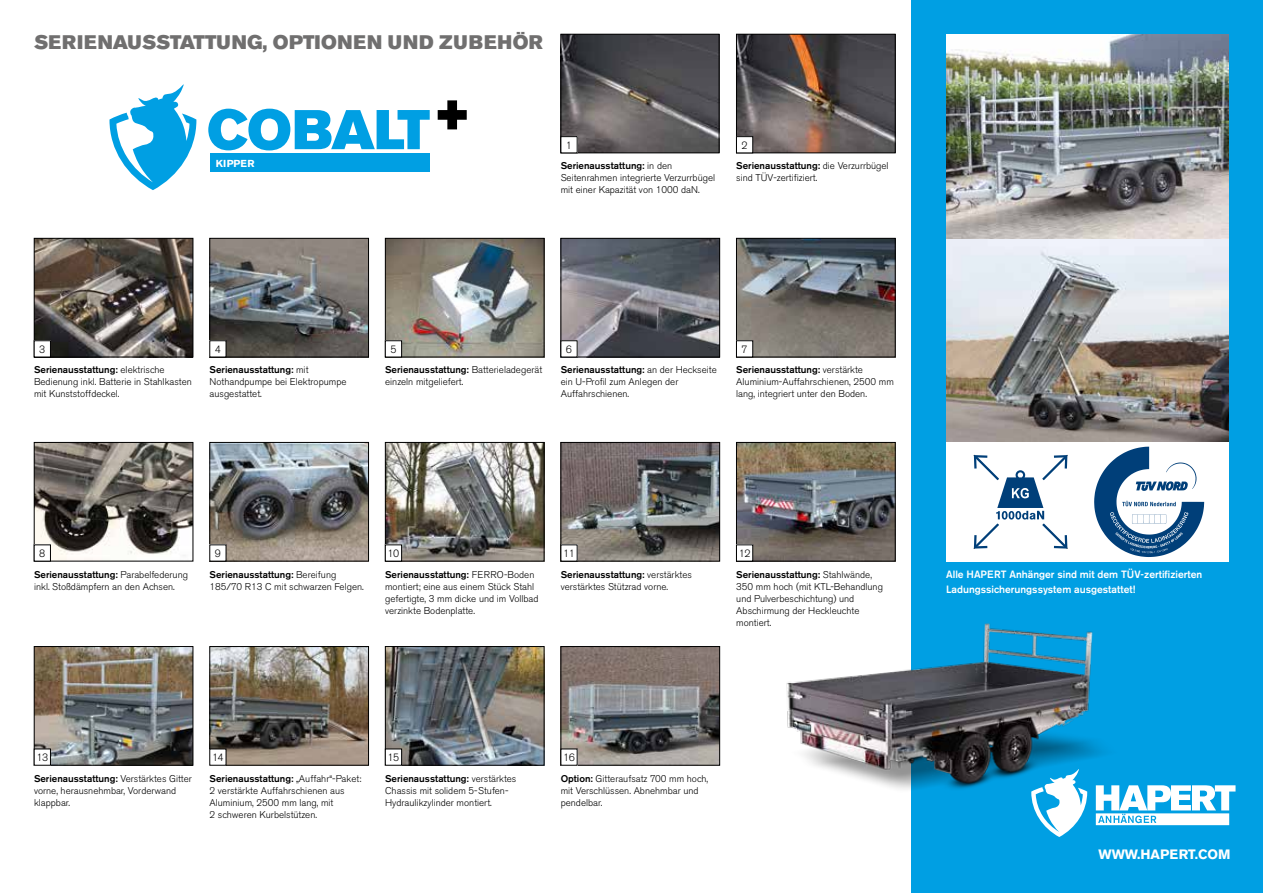
<style>
.page{position:relative;width:1263px;height:893px;background:#fff}
.page>*{position:absolute;margin:0;border:0;box-sizing:border-box;transform-origin:0 0}
.t1{font:19.5px "Akzidenz Grotesk BE Super";letter-spacing:.02em;color:#706f6f}
.t2{font:700 13.5px "Akzidenz Grotesk BE";color:#fff}
.t3{font:500 10.5px/15px "Akzidenz Grotesk BE";color:#fff}
.t4{font:300 10.5px "Akzidenz Grotesk BE";letter-spacing:-.05em;color:#000}
.t5{font:700 10.05px "Akzidenz Grotesk BE";letter-spacing:.02em;color:#fff}
.t6{font:300 9.75px/12px "Akzidenz Grotesk BE";color:#000}
.s1{font-weight:500}
</style>
<div class="page">
<img style="left:738px;top:444px;width:155px;height:115px">
<div style="left:736px;top:442px;width:159px;height:119px;border:1px solid #000"></div>
<img style="left:212px;top:444px;width:155px;height:115px">
<div style="left:210px;top:442px;width:159px;height:119px;border:1px solid #000"></div>
<img style="left:563px;top:444px;width:155px;height:115px">
<div style="left:561px;top:442px;width:159px;height:119px;border:1px solid #000"></div>
<img style="left:563px;top:36px;width:154px;height:115px">
<div style="left:561px;top:34px;width:158px;height:119px;border:1px solid #000"></div>
<img style="left:738px;top:36px;width:155px;height:115px">
<div style="left:736px;top:34px;width:159px;height:119px;border:1px solid #000"></div>
<div style="left:912px;top:0;width:351px;height:893px;background:#009fe3"></div>
<img style="left:786px;top:597px;width:376px;height:237px">
<img style="left:36px;top:444px;width:155px;height:115px">
<div style="left:34px;top:442px;width:159px;height:119px;border:1px solid #000"></div>
<img style="left:387px;top:648px;width:155px;height:115px">
<div style="left:385px;top:646px;width:159px;height:119px;border:1px solid #000"></div>
<img style="left:387px;top:444px;width:155px;height:115px">
<div style="left:385px;top:442px;width:159px;height:119px;border:1px solid #000"></div>
<img style="left:563px;top:648px;width:155px;height:115px">
<div style="left:561px;top:646px;width:159px;height:119px;border:1px solid #000"></div>
<img style="left:36px;top:648px;width:155px;height:115px">
<div style="left:34px;top:646px;width:159px;height:119px;border:1px solid #000"></div>
<img style="left:212px;top:648px;width:155px;height:115px">
<div style="left:210px;top:646px;width:159px;height:119px;border:1px solid #000"></div>
<img style="left:738px;top:240px;width:155px;height:115px">
<div style="left:736px;top:238px;width:159px;height:119px;border:1px solid #000"></div>
<img style="left:387px;top:240px;width:155px;height:115px">
<div style="left:385px;top:238px;width:159px;height:119px;border:1px solid #000"></div>
<img style="left:36px;top:240px;width:155px;height:115px">
<div style="left:34px;top:238px;width:159px;height:119px;border:1px solid #000"></div>
<img style="left:212px;top:240px;width:155px;height:115px">
<div style="left:210px;top:238px;width:159px;height:119px;border:1px solid #000"></div>
<img style="left:563px;top:240px;width:155px;height:115px">
<div style="left:561px;top:238px;width:159px;height:119px;border:1px solid #000"></div>
<img style="left:946px;top:238px;width:282px;height:204px">
<img style="left:946px;top:34px;width:282px;height:204px">
<div style="left:561px;top:137px;width:16px;height:16px;background:#fff"></div>
<div style="left:561px;top:136px;width:16px;height:17px;border:1px solid #000"></div>
<div style="left:736px;top:137px;width:17px;height:16px;background:#fff"></div>
<div style="left:736px;top:136px;width:17px;height:17px;border:1px solid #000"></div>
<div style="left:561px;top:341px;width:16px;height:16px;background:#fff"></div>
<div style="left:736px;top:341px;width:17px;height:16px;background:#fff"></div>
<div style="left:736px;top:341px;width:17px;height:16px;border:1px solid #000"></div>
<div style="left:385px;top:341px;width:17px;height:16px;background:#fff"></div>
<div style="left:385px;top:341px;width:17px;height:16px;border:1px solid #000"></div>
<div style="left:210px;top:341px;width:16px;height:16px;background:#fff"></div>
<div style="left:34px;top:341px;width:16px;height:16px;background:#fff"></div>
<div style="left:34px;top:341px;width:17px;height:16px;border:1px solid #000"></div>
<div style="left:561px;top:545px;width:16px;height:16px;background:#fff"></div>
<div style="left:385px;top:545px;width:17px;height:16px;background:#fff"></div>
<div style="left:385px;top:545px;width:17px;height:16px;border:1px solid #000"></div>
<div style="left:210px;top:545px;width:16px;height:16px;background:#fff"></div>
<div style="left:34px;top:545px;width:16px;height:16px;background:#fff"></div>
<div style="left:34px;top:545px;width:17px;height:16px;border:1px solid #000"></div>
<div style="left:736px;top:545px;width:17px;height:16px;background:#fff"></div>
<div style="left:736px;top:545px;width:17px;height:16px;border:1px solid #000"></div>
<div style="left:561px;top:749px;width:16px;height:16px;background:#fff"></div>
<div style="left:385px;top:749px;width:17px;height:16px;background:#fff"></div>
<div style="left:385px;top:749px;width:17px;height:16px;border:1px solid #000"></div>
<div style="left:210px;top:749px;width:16px;height:16px;background:#fff"></div>
<div style="left:34px;top:749px;width:16px;height:16px;background:#fff"></div>
<div style="left:34px;top:749px;width:17px;height:16px;border:1px solid #000"></div>
<div style="left:210px;top:154px;width:220px;height:18px;background:#009fe3"></div>
<svg style="left:109px;top:84px;width:87px;height:106px"></svg>
<svg style="left:208px;top:109px;width:222px;height:41px"></svg>
<svg style="left:438px;top:100px;width:29px;height:29px"></svg>
<div style="left:946px;top:442px;width:282px;height:119px;background:#fff"></div>
<svg style="left:973px;top:454px;width:95px;height:95px"></svg>
<svg style="left:1094px;top:447px;width:110px;height:110px"></svg>
<svg style="left:1031px;top:764px;width:56px;height:73px"></svg>
<svg style="left:1096px;top:785px;width:139px;height:40px"></svg>
<h1 class="t1" style="left:34px;top:30px;width:510px">SERIENAUSSTATTUNG, OPTIONEN UND ZUBEHÖR</h1>
<p class="t4" style="left:566px;top:139px;width:8px">1</p>
<p class="t4" style="left:741px;top:139px;width:8px">2</p>
<p class="t5" style="left:216px;top:158px;width:40px">KIPPER</p>
<p class="t6" style="left:561px;top:160px;width:156px"><span class="s1">Serienausstattung:</span> in den<br>Seitenrahmen integrierte Verzurrbügel mit einer Kapazität von 1000 daN.</p>
<p class="t6" style="left:736px;top:160px;width:154px"><span class="s1">Serienausstattung:</span> die Verzurrbügel sind TÜV-zertifiziert.</p>
<p class="t4" style="left:39px;top:343px;width:8px">3</p>
<p class="t4" style="left:215px;top:343px;width:8px">4</p>
<p class="t4" style="left:390px;top:343px;width:8px">5</p>
<p class="t4" style="left:566px;top:343px;width:8px">6</p>
<p class="t4" style="left:741px;top:343px;width:8px">7</p>
<p class="t6" style="left:34px;top:364px;width:159px"><span class="s1">Serienausstattung:</span> elektrische<br>Bedienung inkl. Batterie in Stahlkasten mit Kunststoffdeckel.</p>
<p class="t6" style="left:210px;top:364px;width:138px"><span class="s1">Serienausstattung:</span> mit<br>Nothandpumpe bei Elektropumpe ausgestattet.</p>
<p class="t6" style="left:561px;top:364px;width:158px"><span class="s1">Serienausstattung:</span> an der Heckseite ein U-Profil zum Anlegen der<br>Auffahrschienen.</p>
<p class="t6" style="left:385px;top:364px;width:159px"><span class="s1">Serienausstattung:</span> Batterieladegerät einzeln mitgeliefert.</p>
<p class="t6" style="left:736px;top:364px;width:159px"><span class="s1">Serienausstattung:</span> verstärkte<br>Aluminium-Auffahrschienen, 2500 mm lang, integriert unter den Boden.</p>
<p class="t4" style="left:39px;top:547px;width:8px">8</p>
<p class="t4" style="left:215px;top:547px;width:8px">9</p>
<p class="t4" style="left:388px;top:547px;width:13px">10</p>
<p class="t4" style="left:563px;top:547px;width:13px">11</p>
<p class="t4" style="left:739px;top:547px;width:13px">12</p>
<p class="t6" style="left:34px;top:568px;width:156px"><span class="s1">Serienausstattung:</span> Parabelfederung inkl. Stoßdämpfern an den Achsen.</p>
<p class="t6" style="left:210px;top:568px;width:156px"><span class="s1">Serienausstattung:</span> Bereifung<br>185/70 R13 C mit schwarzen Felgen.</p>
<p class="t6" style="left:561px;top:568px;width:133px"><span class="s1">Serienausstattung:</span> verstärktes verstärktes Stützrad vorne.</p>
<p class="t6" style="left:385px;top:568px;width:155px"><span class="s1">Serienausstattung:</span> FERRO-Boden montiert; eine aus einem Stück Stahl gefertigte, 3 mm dicke und im Vollbad verzinkte Bodenplatte.</p>
<p class="t6" style="left:736px;top:568px;width:148px"><span class="s1">Serienausstattung:</span> Stahlwände,<br>350 mm hoch (mit KTL-Behandlung und Pulverbeschichtung) und<br>Abschirmung der Heckleuchte montiert.</p>
<p class="t4" style="left:36px;top:751px;width:13px">13</p>
<p class="t4" style="left:212px;top:751px;width:13px">14</p>
<p class="t4" style="left:388px;top:751px;width:13px">15</p>
<p class="t4" style="left:563px;top:751px;width:13px">16</p>
<p class="t6" style="left:34px;top:772px;width:159px"><span class="s1">Serienausstattung:</span> Verstärktes Gitter vorne, herausnehmbar, Vorderwand klappbar.</p>
<p class="t6" style="left:210px;top:772px;width:153px"><span class="s1">Serienausstattung:</span> „Auffahr“-Paket:<br>2 verstärkte Auffahrschienen aus<br>Aluminium, 2500 mm lang, mit<br>2 schweren Kurbelstützen.</p>
<p class="t6" style="left:385px;top:772px;width:133px"><span class="s1">Serienausstattung:</span> verstärktes<br>Chassis mit solidem 5-Stufen-<br>Hydraulikzylinder montiert.</p>
<p class="t6" style="left:561px;top:772px;width:149px"><span class="s1">Option:</span> Gitteraufsatz 700 mm hoch, mit Verschlüssen. Abnehmbar und pendelbar.</p>
<p class="t3" style="left:946px;top:567px;width:258px">Alle HAPERT Anhänger sind mit dem TÜV-zertifizierten<br>Ladungssicherungssystem ausgestattet!</p>
<h2 class="t2" style="left:1098px;top:846px;width:133px">WWW.HAPERT.COM</h2>
</div>
